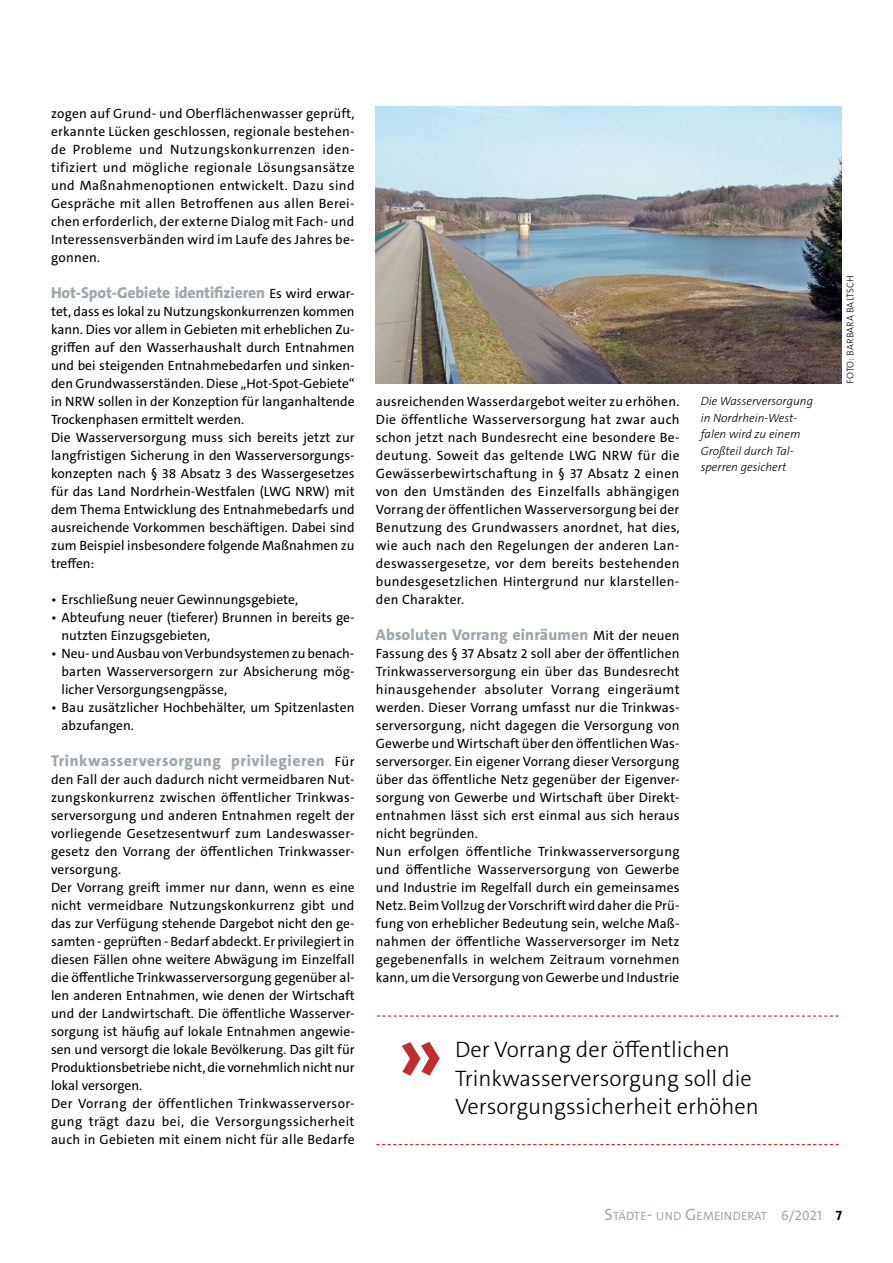
<style>
.page{position:relative;width:893px;height:1263px;background:#fff}
.page>*{position:absolute;margin:0;border:0;box-sizing:border-box;transform-origin:0 0}
.t1{font:300 22.5px/28.5px "The Sans C5";color:#000}
.t2{font:800 15.75px "The Sans C5";letter-spacing:-.01em;color:#9ca8ae}
.t3{font:800 15.75px "The Sans C5";letter-spacing:.035em;color:#9ca8ae}
.t4{font:800 15.75px "The Sans C5";letter-spacing:.01em;color:#9ca8ae}
.t5{font:13.5px/18px "The Sans C5";letter-spacing:.005em;color:#000}
.t6{font:12.15px "The Sans C5";letter-spacing:.015em;color:#9ca8ae}
.t7{font:italic 300 12px/16.5px "The Sans C5";color:#000}
.t8{font:300 9.75px "The Sans C5";letter-spacing:.005em;color:#000}
.s1{font-weight:400;font-size:13.5px;color:#000}
.s2{font-size:16.5px}
.s3{font-size:16.8px}
.s4{font-size:11.7px}
.s5{font-size:13.5px}
.s6{font-weight:700;font-size:13.5px;color:#000}
</style>
<div class="page">
<img style="left:376px;top:106px;width:466px;height:277px">
<svg style="left:377px;top:1015px;width:462px;height:1px"></svg>
<svg style="left:376px;top:1144px;width:463px;height:1px"></svg>
<svg style="left:402px;top:1041px;width:38px;height:35px"></svg>
<p class="t5" style="left:51px;top:104px;width:305px;text-align:justify">zogen auf Grund- und Oberflächenwasser geprüft, erkannte Lücken geschlossen, regionale bestehen&shy;de Probleme und Nutzungskonkurrenzen iden&shy;tifiziert und mögliche regionale Lösungsansätze und Maßnahmenoptionen entwickelt. Dazu sind Gespräche mit allen Betroffenen aus allen Berei&shy;chen erforderlich, der externe Dialog mit Fach- und Interessensverbänden wird im Laufe des Jahres be&shy;gonnen.</p>
<p class="t2" style="left:51px;top:282px;width:305px">Hot-Spot-Gebiete identifizieren <span class="s1">Es wird erwar-</span></p>
<p class="t5" style="left:51px;top:302px;width:305px">tet, dass es lokal zu Nutzungskonkurrenzen kommen kann. Dies vor allem in Gebieten mit erheblichen Zu&shy;griffen auf den Wasserhaushalt durch Entnahmen und bei steigenden Entnahmebedarfen und sinken&shy;den Grundwasserständen. Diese „Hot-Spot-Gebiete“ in NRW sollen in der Konzeption für langanhaltende Trockenphasen ermittelt werden.<br>Die Wasserversorgung muss sich bereits jetzt zur langfristigen Sicherung in den Wasserversorgungs&shy;konzepten nach § 38 Absatz 3 des Wassergesetzes für das Land Nordrhein-Westfalen (LWG NRW) mit dem Thema Entwicklung des Entnahmebedarfs und ausreichende Vorkommen beschäftigen. Dabei sind zum Beispiel insbesondere folgende Maßnahmen zu treffen:</p>
<p class="t5" style="left:51px;top:590px;width:249px">• Erschließung neuer Gewinnungsgebiete,</p>
<p class="t5" style="left:62px;top:608px;width:295px;text-indent:-11px">• Abteufung neuer (tieferer) Brunnen in bereits ge&shy;nutzten Einzugsgebieten,</p>
<p class="t5" style="left:62px;top:644px;width:295px;text-align:justify;text-indent:-11px">• Neu- und Ausbau von Verbundsystemen zu benach&shy;barten Wasserversorgern zur Absicherung mög&shy;licher Versorgungsengpässe,</p>
<p class="t5" style="left:62px;top:698px;width:294px;text-indent:-11px">• Bau zusätzlicher Hochbehälter, um Spitzenlasten abzufangen.</p>
<p class="t3" style="left:51px;top:750px;width:305px">Trinkwasserversorgung privilegieren <span class="s1">Für</span></p>
<p class="t5" style="left:51px;top:770px;width:305px">den Fall der auch dadurch nicht vermeidbaren Nut&shy;zungskonkurrenz zwischen öffentlicher Trinkwas&shy;serversorgung und anderen Entnahmen regelt der vorliegende Gesetzesentwurf zum Landeswasser&shy;gesetz den Vorrang der öffentlichen Trinkwasser&shy;versorgung.<br>Der Vorrang greift immer nur dann, wenn es eine nicht vermeidbare Nutzungskonkurrenz gibt und das zur Verfügung stehende Dargebot nicht den ge&shy;samten - geprüften - Bedarf abdeckt. Er privilegiert in diesen Fällen ohne weitere Abwägung im Einzelfall die öffentliche Trinkwasserversorgung gegenüber al&shy;len anderen Entnahmen, wie denen der Wirtschaft und der Landwirtschaft. Die öffentliche Wasserver&shy;sorgung ist häufig auf lokale Entnahmen angewie&shy;sen und versorgt die lokale Bevölkerung. Das gilt für Produktionsbetriebe nicht, die vornehmlich nicht nur lokal versorgen.<br>Der Vorrang der öffentlichen Trinkwasserversor&shy;gung trägt dazu bei, die Versorgungssicherheit auch in Gebieten mit einem nicht für alle Bedarfe</p>
<p class="t5" style="left:376px;top:392px;width:305px;text-align:justify">ausreichenden Wasserdargebot weiter zu erhöhen.<br>Die öffentliche Wasserversorgung hat zwar auch schon jetzt nach Bundesrecht eine besondere Be&shy;deutung. Soweit das geltende LWG NRW für die Gewässerbewirtschaftung in § 37 Absatz 2 einen von den Umständen des Einzelfalls abhängigen Vorrang der öffentlichen Wasserversorgung bei der Benutzung des Grundwassers anordnet, hat dies, wie auch nach den Regelungen der anderen Lan&shy;deswassergesetze, vor dem bereits bestehenden bundesgesetzlichen Hintergrund nur klarstellen&shy;den Charakter.</p>
<p class="t4" style="left:376px;top:624px;width:305px">Absoluten Vorrang einräumen <span class="s1">Mit der neuen</span></p>
<p class="t5" style="left:376px;top:644px;width:305px">Fassung des § 37 Absatz 2 soll aber der öffentlichen Trinkwasserversorgung ein über das Bundesrecht hinausgehender absoluter Vorrang eingeräumt werden. Dieser Vorrang umfasst nur die Trinkwas&shy;serversorgung, nicht dagegen die Versorgung von Gewerbe und Wirtschaft über den öffentlichen Was&shy;serversorger. Ein eigener Vorrang dieser Versorgung über das öffentliche Netz gegenüber der Eigenver&shy;sorgung von Gewerbe und Wirtschaft über Direkt&shy;entnahmen lässt sich erst einmal aus sich heraus nicht begründen.<br>Nun erfolgen öffentliche Trinkwasserversorgung und öffentliche Wasserversorgung von Gewerbe und Industrie im Regelfall durch ein gemeinsames Netz. Beim Vollzug der Vorschrift wird daher die Prü&shy;fung von erheblicher Bedeutung sein, welche Maß&shy;nahmen der öffentliche Wasserversorger im Netz gegebenenfalls in welchem Zeitraum vornehmen kann, um die Versorgung von Gewerbe und Industrie</p>
<p class="t7" style="left:701px;top:393px;width:114px">Die Wasserversorgung in Nordrhein-West&shy;falen wird zu einem<br>Großteil durch Tal&shy;sperren gesichert</p>
<h1 class="t1" style="left:455px;top:1036px;width:305px">Der Vorrang der öffentlichen<br>Trinkwasserversorgung soll die<br>Versorgungssicherheit erhöhen</h1>
<p class="t8" style="left:844px;top:384px;width:110px;rotate:-90deg">FOTO: BARBARA BALTSCH</p>
<p class="t6" style="left:605px;top:1208px;width:239px"><span class="s2">S</span>TÄDTE<span class="s3">-</span> <span class="s4">UND</span> <span class="s2">G</span>EMEINDERAT <span class="s5">6/2021</span> <span class="s6">7</span></p>
</div>
